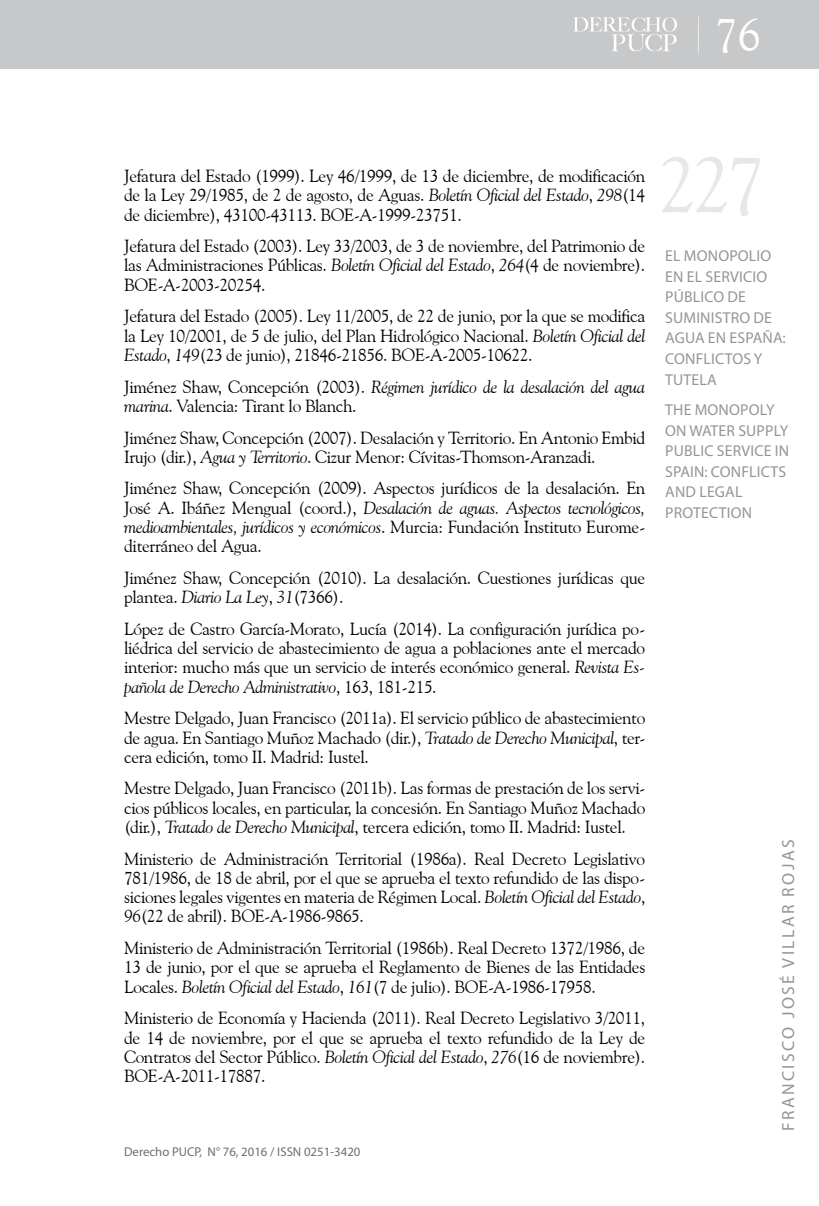
<style>
.page{position:relative;width:819px;height:1206px;background:#fff}
.page>*{position:absolute;margin:0;border:0;box-sizing:border-box;transform-origin:0 0}
.t1{font:78.75px "Goudy Old Style BT";color:#e6e7e8}
.t2{font:46.38px "Goudy Old Style BT";color:#fff}
.t3{font:17.5px/19.2px "Goudy Old Style BT";letter-spacing:-.02em;color:#000;text-align:justify}
.t4{font:17.5px "Myriad Pro";letter-spacing:.14em;color:#939598}
.t5{font:15.75px/20.7px "Myriad Pro";letter-spacing:.01em;color:#939598}
.t6{font:12.78px "Myriad Pro";color:#6d6e71}
.s1{font-style:italic}
</style>
<div class="page">
<div style="left:0;top:0;width:819px;height:69px;background:#c7c8ca"></div>
<svg style="left:573px;top:17px;width:104px;height:34px"></svg>
<h2 class="t2" style="left:714px;top:6px;width:47px">76</h2>
<p class="t3" style="left:124px;top:166px;width:522px">Jefatura del Estado (1999). Ley 46/1999, de 13 de diciembre, de modificación de la Ley 29/1985, de 2 de agosto, de Aguas. <span class="s1">Boletín Oficial del Estado</span>, <span class="s1">298</span>(14 de diciembre), 43100-43113. BOE-A-1999-23751.</p>
<p class="t3" style="left:124px;top:236px;width:522px">Jefatura del Estado (2003). Ley 33/2003, de 3 de noviembre, del Patrimonio de las Administraciones Públicas. <span class="s1">Boletín Oficial del Estado</span>, <span class="s1">264</span>(4 de noviembre).<br>BOE-A-2003-20254.</p>
<p class="t3" style="left:124px;top:306px;width:522px">Jefatura del Estado (2005). Ley 11/2005, de 22 de junio, por la que se modifica la Ley 10/2001, de 5 de julio, del Plan Hidrológico Nacional. <span class="s1">Boletín Oficial del Estado</span>, <span class="s1">149</span>(23 de junio), 21846-21856. BOE-A-2005-10622.</p>
<p class="t3" style="left:124px;top:376px;width:522px">Jiménez Shaw, Concepción (2003). <span class="s1">Régimen jurídico de la desalación del agua marina</span>. Valencia: Tirant lo Blanch.</p>
<p class="t3" style="left:124px;top:427px;width:522px">Jiménez Shaw, Concepción (2007). Desalación y Territorio. En Antonio Embid<br>Irujo (dir.), <span class="s1">Agua y Territorio</span>. Cizur Menor: Cívitas-Thomson-Aranzadi.</p>
<p class="t3" style="left:124px;top:478px;width:522px">Jiménez Shaw, Concepción (2009). Aspectos jurídicos de la desalación. En José A. Ibáñez Mengual (coord.), <span class="s1">Desalación de aguas. Aspectos tecnológicos, medioambientales, jurídicos y económicos</span>. Murcia: Fundación Instituto Eurome&shy;diterráneo del Agua.</p>
<p class="t3" style="left:124px;top:568px;width:522px">Jiménez Shaw, Concepción (2010). La desalación. Cuestiones jurídicas que plantea. <span class="s1">Diario La Ley</span>, <span class="s1">31</span>(7366).</p>
<p class="t3" style="left:124px;top:619px;width:522px">López de Castro García-Morato, Lucía (2014). La configuración jurídica po&shy;liédrica del servicio de abastecimiento de agua a poblaciones ante el mercado interior: mucho más que un servicio de interés económico general. <span class="s1">Revista Es&shy;pañola de Derecho Administrativo</span>, 163, 181-215.</p>
<p class="t3" style="left:124px;top:708px;width:522px">Mestre Delgado, Juan Francisco (2011a). El servicio público de abastecimiento de agua. En Santiago Muñoz Machado (dir.), <span class="s1">Tratado de Derecho Municipal</span>, ter&shy;cera edición, tomo II. Madrid: Iustel.</p>
<p class="t3" style="left:124px;top:778px;width:522px">Mestre Delgado, Juan Francisco (2011b). Las formas de prestación de los servi&shy;cios públicos locales, en particular, la concesión. En Santiago Muñoz Machado (dir.), <span class="s1">Tratado de Derecho Municipal</span>, tercera edición, tomo II. Madrid: Iustel.</p>
<p class="t3" style="left:124px;top:848px;width:522px">Ministerio de Administración Territorial (1986a). Real Decreto Legislativo 781/1986, de 18 de abril, por el que se aprueba el texto refundido de las dispo&shy;siciones legales vigentes en materia de Régimen Local. <span class="s1">Boletín Oficial del Estado</span>, <span class="s1">96</span>(22 de abril). BOE-A-1986-9865.</p>
<p class="t3" style="left:124px;top:938px;width:522px">Ministerio de Administración Territorial (1986b). Real Decreto 1372/1986, de 13 de junio, por el que se aprueba el Reglamento de Bienes de las Entidades Locales. <span class="s1">Boletín Oficial del Estado</span>, <span class="s1">161</span>(7 de julio). BOE-A-1986-17958.</p>
<p class="t3" style="left:124px;top:1008px;width:522px">Ministerio de Economía y Hacienda (2011). Real Decreto Legislativo 3/2011, de 14 de noviembre, por el que se aprueba el texto refundido de la Ley de Contratos del Sector Público. <span class="s1">Boletín Oficial del Estado</span>, <span class="s1">276</span>(16 de noviembre).<br>BOE-A-2011-17887.</p>
<p class="t6" style="left:124px;top:1144px;width:238px">Derecho PUCP, N° 76, 2016 / ISSN 0251-3420</p>
<h1 class="t1" style="left:657px;top:136px;width:109px">227</h1>
<p class="t5" style="left:665px;top:245px;width:122px">EL MONOPOLIO<br>EN EL SERVICIO<br>PÚBLICO DE<br>SUMINISTRO DE<br>AGUA EN ESPAÑA:<br>CONFLICTOS Y<br>TUTELA</p>
<p class="t5" style="left:665px;top:399px;width:125px">THE MONOPOLY<br>ON WATER SUPPLY<br>PUBLIC SERVICE IN<br>SPAIN: CONFLICTS<br>AND LEGAL<br>PROTECTION</p>
<p class="t4" style="left:777px;top:1131px;width:293px;rotate:-90deg">FRANCISCO JOSÉ VILLAR ROJAS</p>
</div>
